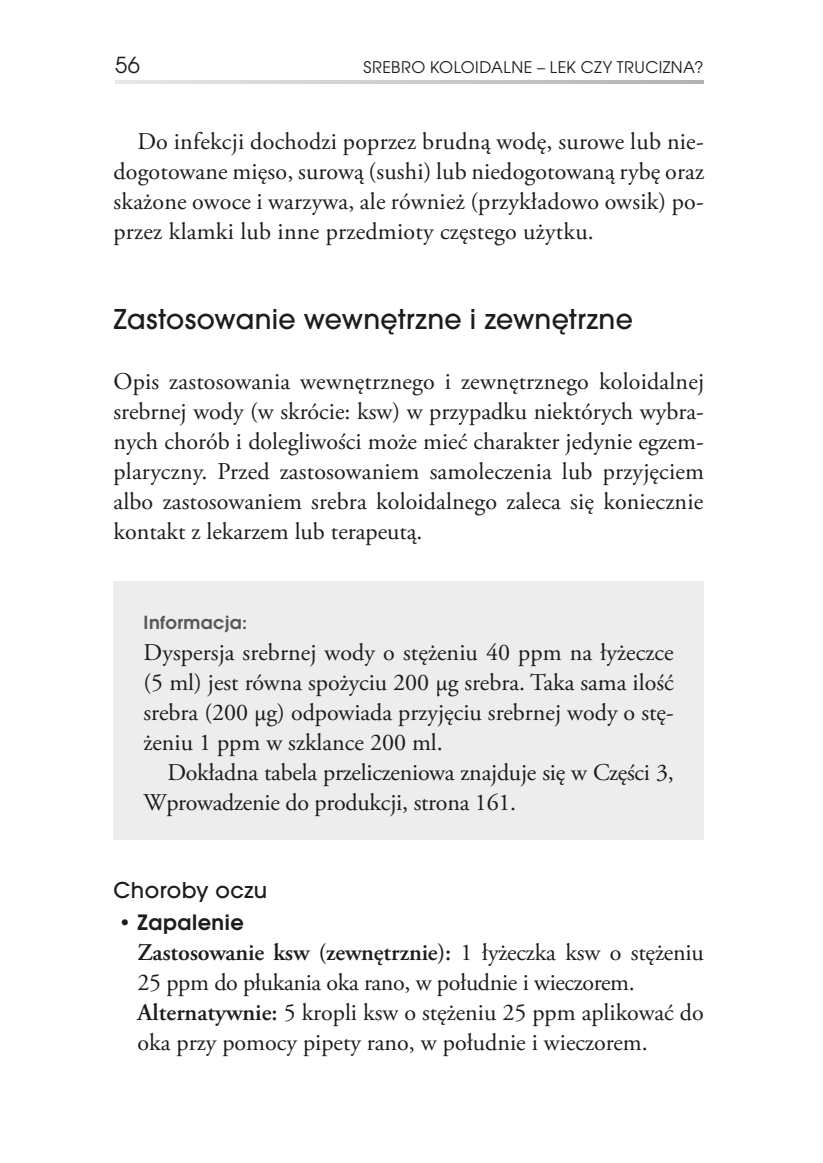
<style>
.page{position:relative;width:823px;height:1163px;background:#fff}
.page>*{position:absolute;margin:0;border:0;box-sizing:border-box;transform-origin:0 0}
.t1{font:500 30px "Avant Garde Got Itc TOT";letter-spacing:.01em;color:#1c1c1b}
.t2{font:24px/30px "Adobe Garamond Pro";color:#1c1c1b;text-align:justify}
.t3{font:500 24px "Avant Garde Got Itc TOT";letter-spacing:.015em;color:#1c1c1b}
.t4{font:22px "Avant Gar Got Itc LOT Boo";color:#1c1c1b}
.t5{font:21px "Avant Gar Got Itc LOT Dem";letter-spacing:.025em;color:#1c1c1b}
.t6{font:18px "Avant Gar Got Itc LOT Dem";letter-spacing:.02em;color:#575756}
.t7{font:16px "Avant Gar Got Itc LOT Boo";letter-spacing:.03em;color:#1c1c1b}
.s1{font-size:18px}
.s2{font-weight:600}
</style>
<div class="page">
<svg style="left:115px;top:80px;width:588px;height:4px;background:#ccc"></svg>
<div style="left:113px;top:580px;width:590px;height:259px;background:#ededed"></div>
<p class="t4" style="left:115px;top:52px;width:26px">56</p>
<p class="t7" style="left:363px;top:58px;width:342px">SREBRO KOLOIDALNE – LEK CZY TRUCIZNA?</p>
<p class="t2" style="left:113px;top:127px;width:591px;text-indent:24px">Do infekcji dochodzi poprzez brudną wodę, surowe lub nie&shy;dogotowane mięso, surową (sushi) lub niedogotowaną rybę oraz skażone owoce i warzywa, ale również (przykładowo owsik) po&shy;przez klamki lub inne przedmioty częstego użytku.</p>
<p class="t1" style="left:113px;top:302px;width:520px">Zastosowanie wewnętrzne i zewnętrzne</p>
<p class="t2" style="left:113px;top:367px;width:592px">Opis zastosowania wewnętrznego i zewnętrznego koloidalnej srebrnej wody (w skrócie: ksw) w przypadku niektórych wybra&shy;nych chorób i dolegliwości może mieć charakter jedynie egzem&shy;plaryczny. Przed zastosowaniem samoleczenia lub przyjęciem albo zastosowaniem srebra koloidalnego zaleca się koniecznie kontakt z lekarzem lub terapeutą.</p>
<p class="t6" style="left:143px;top:611px;width:105px">Informacja:</p>
<p class="t2" style="left:143px;top:637px;width:531px">Dyspersja srebrnej wody o stężeniu 40 ppm na łyżeczce (5 ml) jest równa spożyciu 200 μg srebra. Taka sama ilość srebra (200 μg) odpowiada przyjęciu srebrnej wody o stę&shy;żeniu 1 ppm w szklance 200 ml.</p>
<p class="t2" style="left:143px;top:757px;width:531px;text-indent:24px">Dokładna tabela przeliczeniowa znajduje się w Części 3,<br>Wprowadzenie do produkcji, strona 161.</p>
<p class="t3" style="left:113px;top:875px;width:155px">Choroby oczu</p>
<p class="t5" style="left:119px;top:908px;width:126px"><span class="s1">•</span> Zapalenie</p>
<p class="t2" style="left:137px;top:937px;width:567px;text-align:left"><span class="s2">Zastosowanie ksw (zewnętrznie):</span> 1 łyżeczka ksw o stężeniu 25 ppm do płukania oka rano, w południe i wieczorem.<br><span class="s2">Alternatywnie:</span> 5 kropli ksw o stężeniu 25 ppm aplikować do oka przy pomocy pipety rano, w południe i wieczorem.</p>
</div>
